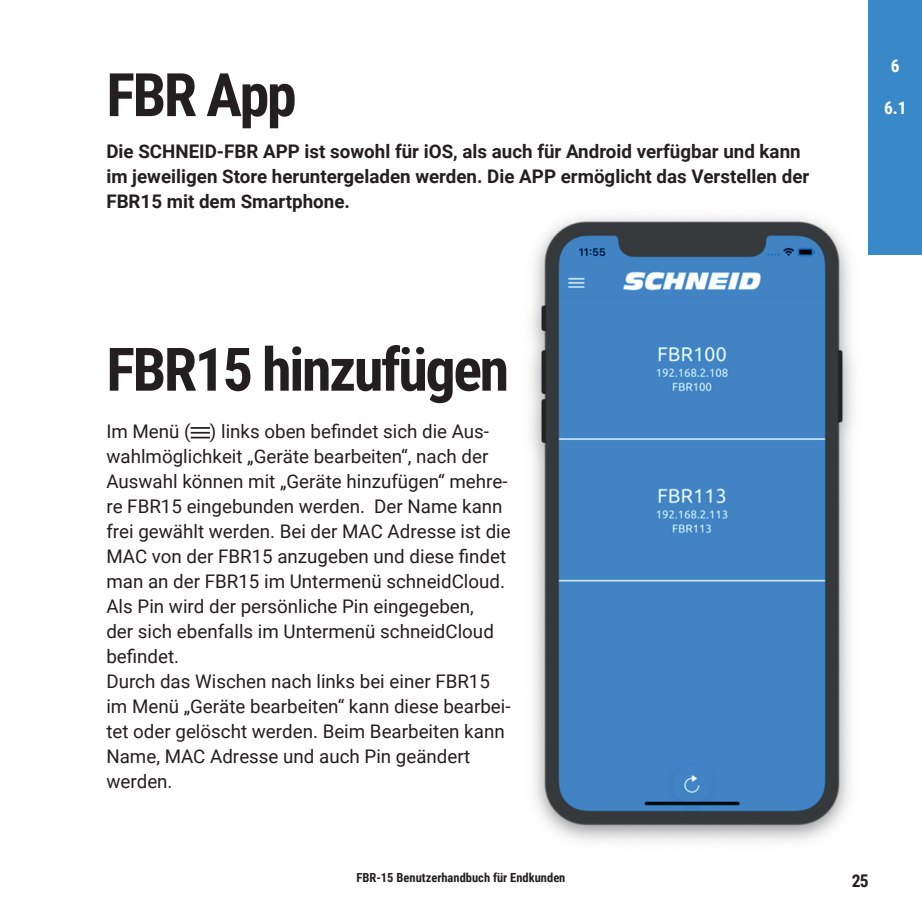
<style>
.page{position:relative;width:922px;height:922px;background:#fff}
.page>*{position:absolute;margin:0;border:0;box-sizing:border-box;transform-origin:0 0}
.t1{font:700 60px "Roboto Condensed";letter-spacing:-.04em;color:#231f20}
.t2{font:18.75px/25px "Roboto";color:#231f20}
.t3{font:700 18.75px/25px "Roboto";color:#231f20}
.t4{font:700 17.5px "Roboto Condensed";color:#fff}
.t5{font:700 17.5px "Roboto Condensed";color:#231f20}
.t6{font:700 12.5px "Roboto Condensed";color:#231f20}
</style>
<div class="page">
<div style="left:868px;top:0;width:53px;height:255px;background:#3989c8"></div>
<img style="left:531px;top:217px;width:322px;height:625px">
<svg style="left:191px;top:427px;width:19px;height:11px"></svg>
<h1 class="t1" style="left:106px;top:53px;width:192px">FBR App</h1>
<p class="t3" style="left:106px;top:138px;width:704px">Die SCHNEID-FBR APP ist sowohl für iOS, als auch für Android verfügbar und kann im jeweiligen Store heruntergeladen werden. Die APP ermöglicht das Verstellen der<br>FBR15 mit dem Smartphone.</p>
<p class="t4" style="left:890px;top:53px;width:10px">6</p>
<p class="t4" style="left:883px;top:95px;width:24px">6.1</p>
<h1 class="t1" style="left:106px;top:327px;width:404px">FBR15 hinzufügen</h1>
<p class="t2" style="left:106px;top:418px;width:406px">Im Menü ( ) links oben befindet sich die Aus&shy;wahlmöglichkeit „Geräte bearbeiten“, nach der Auswahl können mit „Geräte hinzufügen“ mehre&shy;re FBR15 eingebunden werden. Der Name kann frei gewählt werden. Bei der MAC Adresse ist die MAC von der FBR15 anzugeben und diese findet man an der FBR15 im Untermenü schneidCloud.<br>Als Pin wird der persönliche Pin eingegeben,<br>der sich ebenfalls im Untermenü schneidCloud befindet.<br>Durch das Wischen nach links bei einer FBR15 im Menü „Geräte bearbeiten“ kann diese bearbei&shy;tet oder gelöscht werden. Beim Bearbeiten kann Name, MAC Adresse und auch Pin geändert werden.</p>
<p class="t6" style="left:356px;top:868px;width:210px">FBR-15 Benutzerhandbuch für Endkunden</p>
<p class="t5" style="left:851px;top:868px;width:18px">25</p>
</div>
